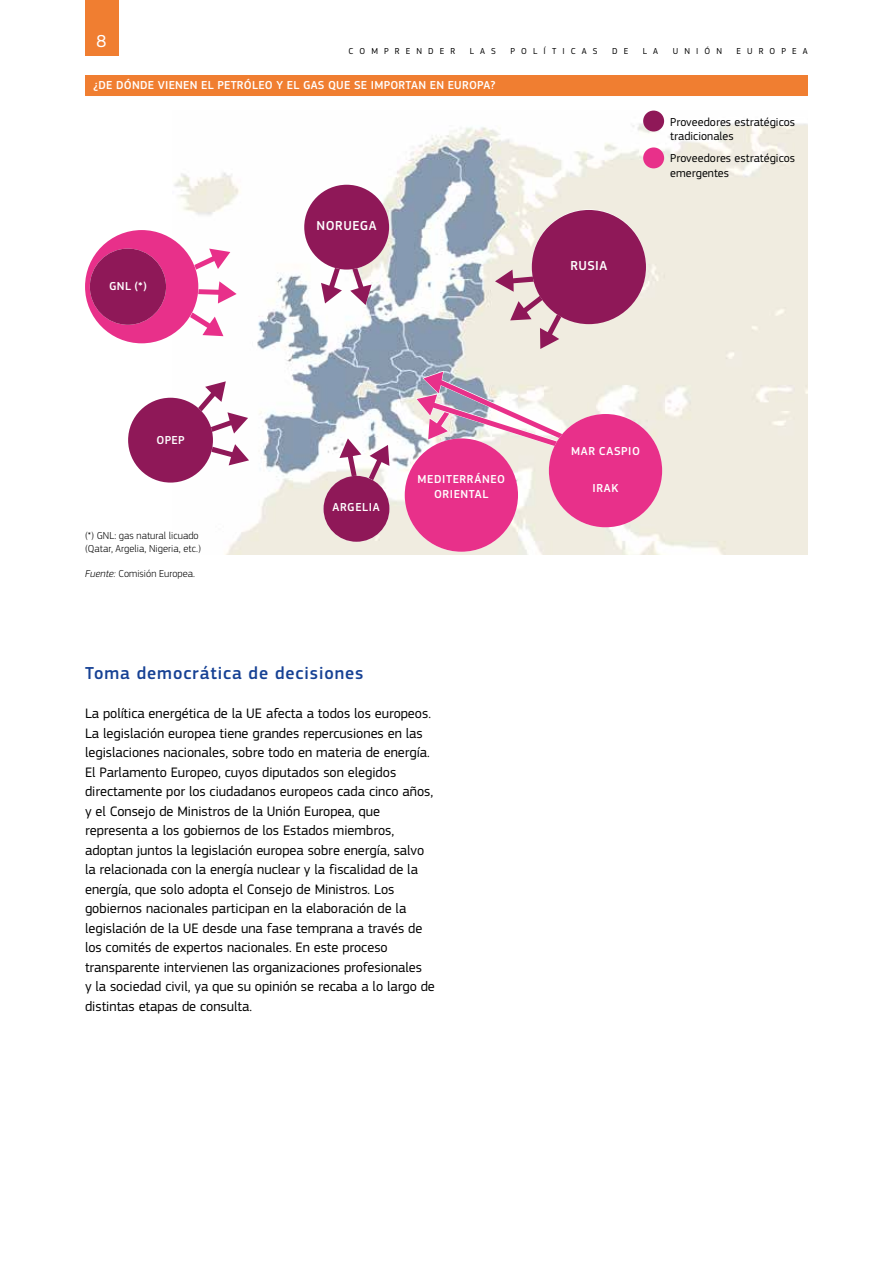
<style>
.page{position:relative;width:893px;height:1263px;background:#fff}
.page>*{position:absolute;margin:0;border:0;box-sizing:border-box;transform-origin:0 0}
.Heading03{font:500 18px "EC Square Sans Pro";letter-spacing:.05em;color:#164194}
.t1{font:18px "EC Square Sans Pro";color:#fff}
.BodyText{font:14.25px/19.5px "EC Square Sans Pro";color:#000}
.t2{font:500 13.5px "EC Square Sans Pro";letter-spacing:.04em;color:#fff}
.Graph_caption{font:12px/14.4px "EC Square Sans Pro";letter-spacing:.005em;color:#000}
.Graph_Title{font:500 12px "EC Square Sans Pro";letter-spacing:.02em;color:#fff}
.Graph_Title-2{font:500 12px/14.4px "EC Square Sans Pro";letter-spacing:.045em;color:#fff;text-align:center}
.Graph_Title-3{font:500 12px "EC Square Sans Pro";letter-spacing:.055em;color:#fff}
.Graph_Title-4{font:500 12px "EC Square Sans Pro";letter-spacing:.05em;color:#fff}
.source{font:300 10.5px/12.6px "EC Square Sans Pro";letter-spacing:.005em;color:#000}
.t3{font:9px "EC Square Sans Pro";letter-spacing:.68em;color:#000}
.s1{font-style:italic}
</style>
<div class="page">
<div style="left:85px;top:0;width:33px;height:55px;background:#f07e31"></div>
<img style="left:173px;top:111px;width:635px;height:443px">
<div style="left:85px;top:230px;width:113px;height:113px;background:#e8308a;border-radius:50%"></div>
<div style="left:128px;top:398px;width:85px;height:85px;background:#8f1858;border-radius:50%"></div>
<div style="left:90px;top:249px;width:76px;height:76px;background:#8f1858;border-radius:50%"></div>
<svg style="left:194px;top:249px;width:36px;height:21px"></svg>
<svg style="left:198px;top:281px;width:39px;height:22px"></svg>
<svg style="left:190px;top:312px;width:33px;height:24px"></svg>
<svg style="left:198px;top:381px;width:50px;height:53px"></svg>
<svg style="left:212px;top:444px;width:37px;height:21px"></svg>
<svg style="left:495px;top:270px;width:66px;height:79px;background:#dbbec2"></svg>
<svg style="left:339px;top:438px;width:22px;height:38px"></svg>
<svg style="left:369px;top:445px;width:20px;height:35px"></svg>
<svg style="left:350px;top:268px;width:22px;height:37px"></svg>
<svg style="left:321px;top:266px;width:21px;height:37px"></svg>
<svg style="left:415px;top:370px;width:171px;height:82px"></svg>
<div style="left:549px;top:414px;width:113px;height:113px;background:#e8308a;border-radius:50%"></div>
<div style="left:405px;top:438px;width:113px;height:114px;background:#e8308a;border-radius:50%"></div>
<div style="left:324px;top:476px;width:65px;height:66px;background:#8f1858;border-radius:50%"></div>
<div style="left:304px;top:185px;width:85px;height:85px;background:#8f1858;border-radius:50%"></div>
<div style="left:532px;top:210px;width:114px;height:114px;background:#8f1858;border-radius:50%"></div>
<div style="left:85px;top:75px;width:723px;height:21px;background:#f07e31"></div>
<div style="left:643px;top:111px;width:21px;height:21px;background:#8f1858;border-radius:50%"></div>
<div style="left:643px;top:147px;width:21px;height:21px;background:#e8308a;border-radius:50%"></div>
<p class="t1" style="left:97px;top:30px;width:12px">8</p>
<p class="t3" style="left:349px;top:45px;width:108px">COMPRENDER</p>
<p class="t3" style="left:470px;top:45px;width:28px">LAS</p>
<p class="t3" style="left:510px;top:45px;width:89px">POLÍTICAS</p>
<p class="t3" style="left:612px;top:45px;width:18px">D E</p>
<p class="t3" style="left:643px;top:45px;width:17px">L A</p>
<p class="t3" style="left:673px;top:45px;width:51px">UNIÓN</p>
<p class="t3" style="left:736px;top:45px;width:73px">EUROPEA</p>
<p class="Graph_Title" style="left:94px;top:78px;width:403px">¿DE DÓNDE VIENEN EL PETRÓLEO Y EL GAS QUE SE IMPORTAN EN EUROPA?</p>
<p class="Graph_Title" style="left:109px;top:279px;width:39px">GNL (*)</p>
<p class="Graph_Title" style="left:156px;top:433px;width:30px">OPEP</p>
<p class="source" style="left:85px;top:529px;width:117px">(*) GNL: gas natural licuado (Qatar, Argelia, Nigeria, etc.)</p>
<p class="source" style="left:85px;top:567px;width:111px"><span class="s1">Fuente:</span> Comisión Europea.</p>
<p class="t2" style="left:317px;top:218px;width:62px">NORUEGA</p>
<p class="Graph_Title-4" style="left:332px;top:500px;width:49px">ARGELIA</p>
<p class="Graph_Title-2" style="left:418px;top:472px;width:89px">MEDITERRÁNEO<br>ORIENTAL</p>
<p class="Heading03" style="left:85px;top:663px;width:280px">Toma democrática de decisiones</p>
<p class="BodyText" style="left:85px;top:704px;width:351px">La política energética de la UE afecta a todos los europeos.<br>La legislación europea tiene grandes repercusiones en las legislaciones nacionales, sobre todo en materia de energía.<br>El Parlamento Europeo, cuyos diputados son elegidos directamente por los ciudadanos europeos cada cinco años, y el Consejo de Ministros de la Unión Europea, que representa a los gobiernos de los Estados miembros, adoptan juntos la legislación europea sobre energía, salvo la relacionada con la energía nuclear y la fiscalidad de la energía, que solo adopta el Consejo de Ministros. Los gobiernos nacionales participan en la elaboración de la legislación de la UE desde una fase temprana a través de los comités de expertos nacionales. En este proceso transparente intervienen las organizaciones profesionales<br>y la sociedad civil, ya que su opinión se recaba a lo largo de distintas etapas de consulta.</p>
<p class="t2" style="left:570px;top:258px;width:39px">RUSIA</p>
<p class="Graph_caption" style="left:670px;top:115px;width:127px">Proveedores estratégicos tradicionales</p>
<p class="Graph_caption" style="left:670px;top:151px;width:127px">Proveedores estratégicos emergentes</p>
<p class="Graph_Title-3" style="left:571px;top:444px;width:70px">MAR CASPIO</p>
<p class="Graph_Title" style="left:592px;top:481px;width:28px">IRAK</p>
</div>
